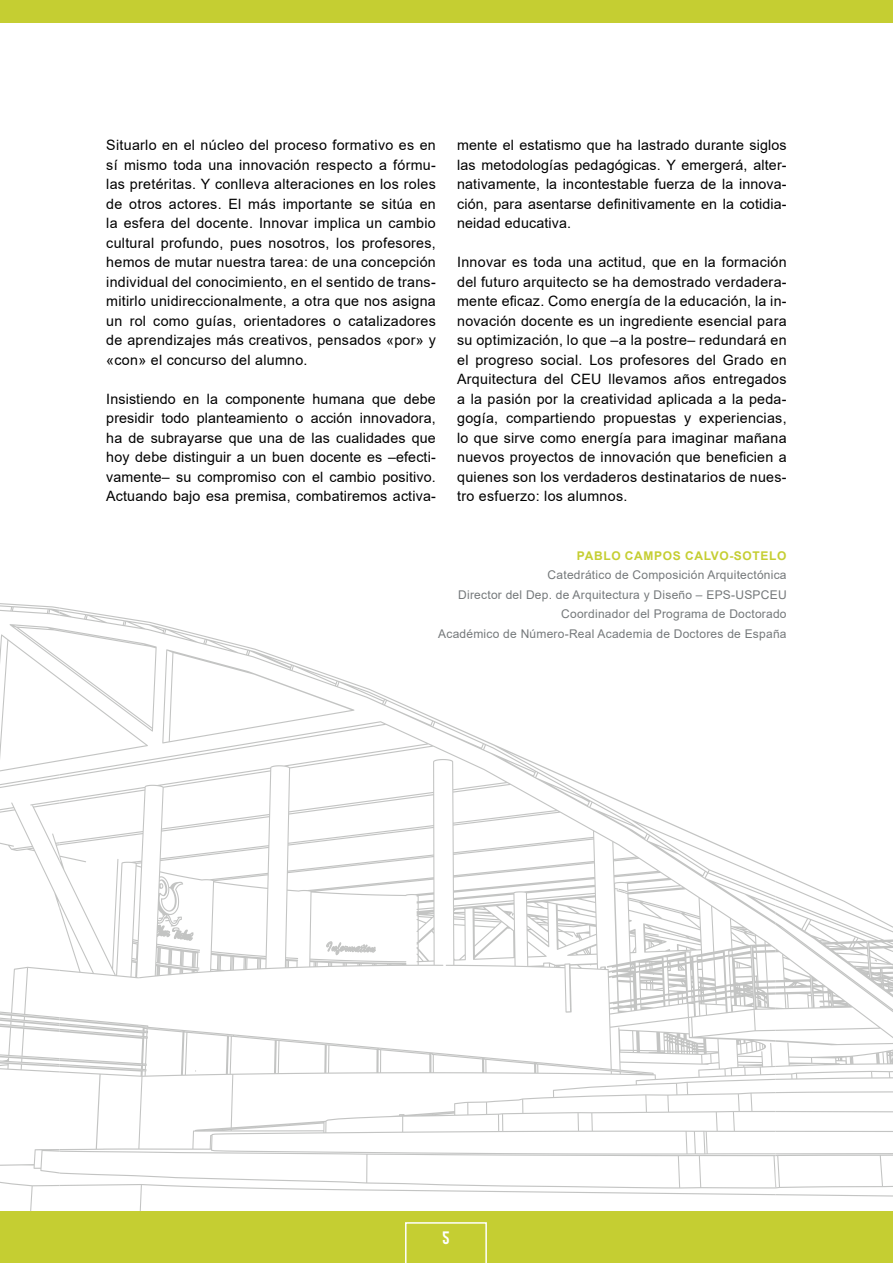
<style>
.page{position:relative;width:893px;height:1263px;background:#fff}
.page>*{position:absolute;margin:0;border:0;box-sizing:border-box;transform-origin:0 0}
.t1{font:700 18px "Bison";color:#fff}
.t2{font:14.25px/19.5px "Arial";letter-spacing:.015em;color:#000001;text-align:justify}
.t3{font:12px/19.5px "Arial";letter-spacing:.02em;color:#75797b;text-align:right}
.t4{font:700 12px "Arial";letter-spacing:.055em;color:#c5ce32}
</style>
<div class="page">
<div style="left:0;top:1211px;width:893px;height:52px;background:#c5ce32"></div>
<svg style="left:405px;top:1222px;width:82px;height:41px"></svg>
<div style="left:0;top:0;width:893px;height:23px;background:#c5ce32"></div>
<svg style="left:775px;top:1154px;width:118px;height:43px"></svg>
<svg style="left:0;top:603px;width:775px;height:608px"></svg>
<svg style="left:0;top:804px;width:893px;height:350px"></svg>
<svg style="left:59px;top:607px;width:569px;height:197px"></svg>
<svg style="left:0;top:624px;width:354px;height:147px"></svg>
<svg style="left:617px;top:889px;width:10px;height:4px"></svg>
<p class="t2" style="left:106px;top:135px;width:331px">Situarlo en el núcleo del proceso formativo es en sí mismo toda una innovación respecto a fórmu&shy;las pretéritas. Y conlleva alteraciones en los roles de otros actores. El más importante se sitúa en la esfera del docente. Innovar implica un cambio cultural profundo, pues nosotros, los profesores, hemos de mutar nuestra tarea: de una concepción individual del conocimiento, en el sentido de trans&shy;mitirlo unidireccionalmente, a otra que nos asigna un rol como guías, orientadores o catalizadores de aprendizajes más creativos, pensados «por» y «con» el concurso del alumno.</p>
<p class="t2" style="left:106px;top:389px;width:331px">Insistiendo en la componente humana que debe presidir todo planteamiento o acción innovadora, ha de subrayarse que una de las cualidades que hoy debe distinguir a un buen docente es –efecti&shy;vamente– su compromiso con el cambio positivo.<br>Actuando bajo esa premisa, combatiremos activa-</p>
<p class="t2" style="left:457px;top:135px;width:331px">mente el estatismo que ha lastrado durante siglos las metodologías pedagógicas. Y emergerá, alter&shy;nativamente, la incontestable fuerza de la innova&shy;ción, para asentarse definitivamente en la cotidia&shy;neidad educativa.</p>
<p class="t2" style="left:457px;top:252px;width:331px">Innovar es toda una actitud, que en la formación del futuro arquitecto se ha demostrado verdadera&shy;mente eficaz. Como energía de la educación, la in&shy;novación docente es un ingrediente esencial para su optimización, lo que –a la postre– redundará en el progreso social. Los profesores del Grado en Arquitectura del CEU llevamos años entregados a la pasión por la creatividad aplicada a la peda&shy;gogía, compartiendo propuestas y experiencias, lo que sirve como energía para imaginar mañana nuevos proyectos de innovación que beneficien a quienes son los verdaderos destinatarios de nues&shy;tro esfuerzo: los alumnos.</p>
<p class="t4" style="left:577px;top:547px;width:211px">PABLO CAMPOS CALVO-SOTELO</p>
<p class="t3" style="left:438px;top:565px;width:350px">Catedrático de Composición Arquitectónica<br>Director del Dep. de Arquitectura y Diseño – EPS-USPCEU Coordinador del Programa de Doctorado<br>Académico de Número-Real Academia de Doctores de España</p>
<p class="t1" style="left:442px;top:1228px;width:8px">5</p>
</div>
